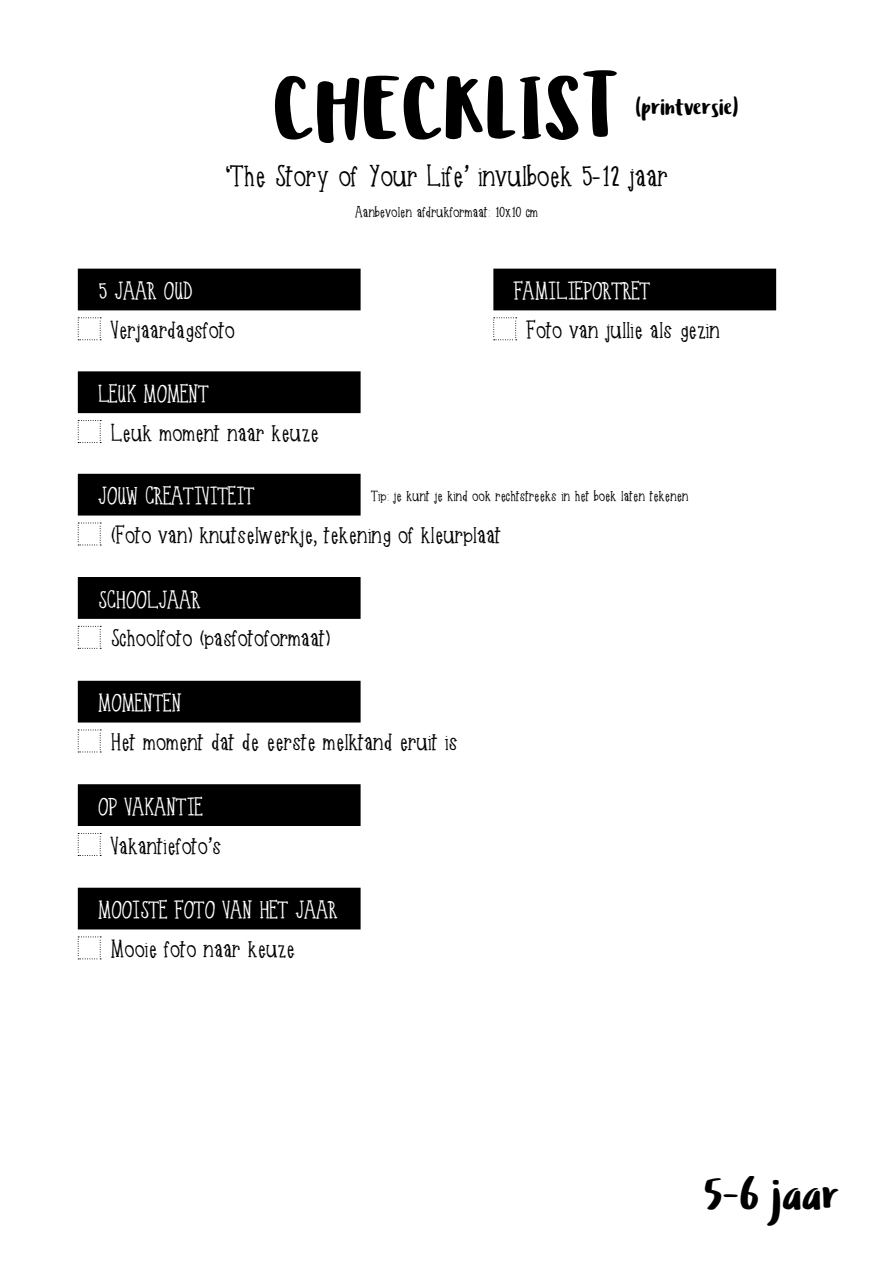
<style>
.page{position:relative;width:893px;height:1263px;background:#fff}
.page>*{position:absolute;margin:0;border:0;box-sizing:border-box;transform-origin:0 0}
.t1{font:90px "Ludicrous";color:#000}
.t2{font:45px "Ludicrous";color:#000}
.t3{font:30px "Quirked";color:#000}
.t4{font:24px "Quirked";color:#000}
.t5{font:24px "Quirked";color:#fff}
.t6{font:24px "Ludicrous";color:#000}
.t7{font:15px "Quirked";color:#000}
</style>
<div class="page">
<div style="left:79px;top:269px;width:281px;height:41px;background:#000"></div>
<svg style="left:78px;top:317px;width:23px;height:23px"></svg>
<div style="left:494px;top:269px;width:281px;height:41px;background:#000"></div>
<div style="left:79px;top:372px;width:281px;height:40px;background:#000"></div>
<div style="left:78px;top:371px;width:283px;height:42px;border:2px solid #000"></div>
<svg style="left:78px;top:420px;width:23px;height:23px"></svg>
<div style="left:79px;top:578px;width:281px;height:40px;background:#000"></div>
<div style="left:78px;top:577px;width:283px;height:42px;border:2px solid #000"></div>
<svg style="left:78px;top:626px;width:23px;height:23px"></svg>
<svg style="left:493px;top:317px;width:24px;height:23px"></svg>
<div style="left:79px;top:474px;width:281px;height:41px;background:#000"></div>
<svg style="left:78px;top:523px;width:23px;height:23px"></svg>
<div style="left:79px;top:888px;width:281px;height:41px;background:#000"></div>
<svg style="left:78px;top:936px;width:23px;height:23px"></svg>
<div style="left:79px;top:785px;width:281px;height:40px;background:#000"></div>
<div style="left:78px;top:784px;width:283px;height:42px;border:2px solid #000"></div>
<svg style="left:78px;top:833px;width:23px;height:23px"></svg>
<div style="left:79px;top:681px;width:281px;height:41px;background:#000"></div>
<svg style="left:78px;top:730px;width:23px;height:23px"></svg>
<h1 class="t1" style="left:273px;top:46px;width:348px">CHECKLIST</h1>
<p class="t3" style="left:225px;top:163px;width:444px">‘The Story of Your Life’ invulboek 5-12 jaar</p>
<p class="t6" style="left:636px;top:90px;width:104px">(printversie)</p>
<p class="t5" style="left:98px;top:281px;width:96px">5 JAAR OUD</p>
<p class="t4" style="left:111px;top:320px;width:125px">Verjaardagsfoto</p>
<p class="t5" style="left:98px;top:383px;width:112px">LEUK MOMENT</p>
<p class="t4" style="left:111px;top:422px;width:209px">Leuk moment naar keuze</p>
<p class="t5" style="left:98px;top:486px;width:158px">JOUW CREATIVITEIT</p>
<p class="t7" style="left:355px;top:206px;width:184px">Aanbevolen afdrukformaat: 10x10 cm</p>
<p class="t5" style="left:513px;top:281px;width:138px">FAMILIEPORTRET</p>
<p class="t4" style="left:526px;top:320px;width:195px">Foto van jullie als gezin</p>
<p class="t7" style="left:371px;top:489px;width:319px">Tip: je kunt je kind ook rechtstreeks in het boek laten tekenen</p>
<p class="t4" style="left:111px;top:525px;width:392px">(Foto van) knutselwerkje, tekening of kleurplaat</p>
<p class="t5" style="left:98px;top:589px;width:104px">SCHOOLJAAR</p>
<p class="t4" style="left:111px;top:628px;width:221px">Schoolfoto (pasfotoformaat)</p>
<p class="t5" style="left:98px;top:693px;width:85px">MOMENTEN</p>
<p class="t4" style="left:111px;top:732px;width:348px">Het moment dat de eerste melktand eruit is</p>
<p class="t5" style="left:98px;top:796px;width:106px">OP VAKANTIE</p>
<p class="t4" style="left:111px;top:835px;width:112px">Vakantiefoto’s</p>
<p class="t5" style="left:98px;top:900px;width:241px">MOOISTE FOTO VAN HET JAAR</p>
<p class="t4" style="left:111px;top:939px;width:185px">Mooie foto naar keuze</p>
<h2 class="t2" style="left:704px;top:1163px;width:137px">5-6 jaar</h2>
</div>
